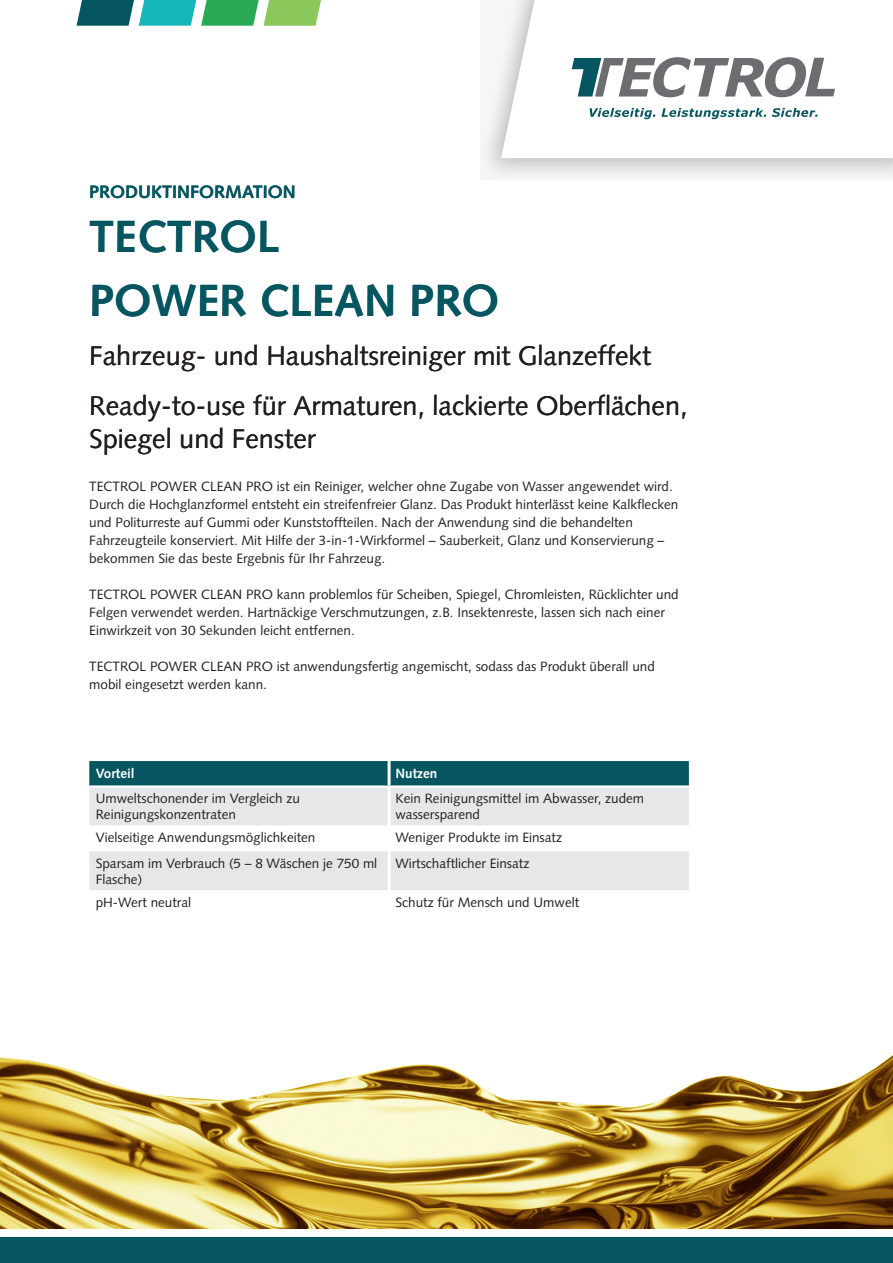
<style>
.page{position:relative;width:893px;height:1263px;background:#fff}
.page>*{position:absolute;margin:0;border:0;box-sizing:border-box;transform-origin:0 0}
.Produktname{font:700 45px "Syntax LT Std";color:#055661}
.Produktname-2{font:27px/32.4px "Syntax LT Std";color:#231f20}
.Kopfzeile{font:700 18px "Syntax LT Std";color:#055661}
.Copy{font:13.5px/18px "Syntax LT Std";color:#231f20}
.ENE-Tabelle-Normal{font:13.5px/16.2px "Syntax LT Std";color:#231f20}
.ENE-Tabelle-Headline{font:700 13.5px "Syntax LT Std";color:#fff}
</style>
<div class="page">
<svg style="left:483px;top:71px;width:410px;height:107px"></svg>
<svg style="left:501px;top:0;width:392px;height:158px"></svg>
<svg style="left:590px;top:108px;width:65px;height:11px"></svg>
<svg style="left:661px;top:108px;width:105px;height:11px"></svg>
<svg style="left:772px;top:108px;width:46px;height:9px"></svg>
<svg style="left:572px;top:57px;width:263px;height:40px"></svg>
<svg style="left:77px;top:0;width:244px;height:26px;background:#53ae88"></svg>
<div style="left:0;top:1237px;width:893px;height:26px;background:#055661"></div>
<div style="left:89px;top:761px;width:600px;height:24px;background:#055661"></div>
<div style="left:89px;top:788px;width:600px;height:38px;background:#e6e7e9"></div>
<div style="left:89px;top:851px;width:600px;height:39px;background:#e6e7e9"></div>
<hr style="left:388px;top:761px;width:3px;height:24px;background:#fff">
<hr style="left:388px;top:788px;width:3px;height:38px;background:#fff">
<hr style="left:388px;top:851px;width:3px;height:39px;background:#fff">
<img style="left:0;top:1055px;width:893px;height:174px">
<p class="Kopfzeile" style="left:89px;top:182px;width:208px">PRODUKTINFORMATION</p>
<p class="Produktname" style="left:89px;top:211px;width:191px">TECTROL</p>
<p class="Produktname" style="left:89px;top:274px;width:411px">POWER CLEAN PRO</p>
<p class="Produktname-2" style="left:89px;top:340px;width:563px">Fahrzeug- und Haushaltsreiniger mit Glanzeffekt</p>
<p class="Produktname-2" style="left:89px;top:390px;width:600px">Ready-to-use für Armaturen, lackierte Oberflächen,<br>Spiegel und Fenster</p>
<p class="Copy" style="left:89px;top:477px;width:590px">TECTROL POWER CLEAN PRO ist ein Reiniger, welcher ohne Zugabe von Wasser angewendet wird.<br>Durch die Hochglanzformel entsteht ein streifenfreier Glanz. Das Produkt hinterlässt keine Kalkflecken und Politurreste auf Gummi oder Kunststoffteilen. Nach der Anwendung sind die behandelten Fahrzeugteile konserviert. Mit Hilfe der 3-in-1-Wirkformel – Sauberkeit, Glanz und Konservierung – bekommen Sie das beste Ergebnis für Ihr Fahrzeug.</p>
<p class="Copy" style="left:89px;top:585px;width:591px">TECTROL POWER CLEAN PRO kann problemlos für Scheiben, Spiegel, Chromleisten, Rücklichter und<br>Felgen verwendet werden. Hartnäckige Verschmutzungen, z.B. Insektenreste, lassen sich nach einer<br>Einwirkzeit von 30 Sekunden leicht entfernen.</p>
<p class="Copy" style="left:89px;top:657px;width:567px">TECTROL POWER CLEAN PRO ist anwendungsfertig angemischt, sodass das Produkt überall und mobil eingesetzt werden kann.</p>
<p class="ENE-Tabelle-Headline" style="left:96px;top:765px;width:41px">Vorteil</p>
<p class="ENE-Tabelle-Headline" style="left:395px;top:765px;width:43px">Nutzen</p>
<p class="ENE-Tabelle-Normal" style="left:96px;top:790px;width:206px">Umweltschonender im Vergleich zu<br>Reinigungskonzentraten</p>
<p class="ENE-Tabelle-Normal" style="left:395px;top:790px;width:250px">Kein Reinigungsmittel im Abwasser, zudem wassersparend</p>
<p class="ENE-Tabelle-Normal" style="left:96px;top:829px;width:221px">Vielseitige Anwendungsmöglichkeiten</p>
<p class="ENE-Tabelle-Normal" style="left:395px;top:829px;width:168px">Weniger Produkte im Einsatz</p>
<p class="ENE-Tabelle-Normal" style="left:96px;top:855px;width:283px">Sparsam im Verbrauch (5 – 8 Wäschen je 750 ml<br>Flasche)</p>
<p class="ENE-Tabelle-Normal" style="left:395px;top:855px;width:135px">Wirtschaftlicher Einsatz</p>
<p class="ENE-Tabelle-Normal" style="left:96px;top:894px;width:97px">pH-Wert neutral</p>
<p class="ENE-Tabelle-Normal" style="left:395px;top:894px;width:185px">Schutz für Mensch und Umwelt</p>
</div>
